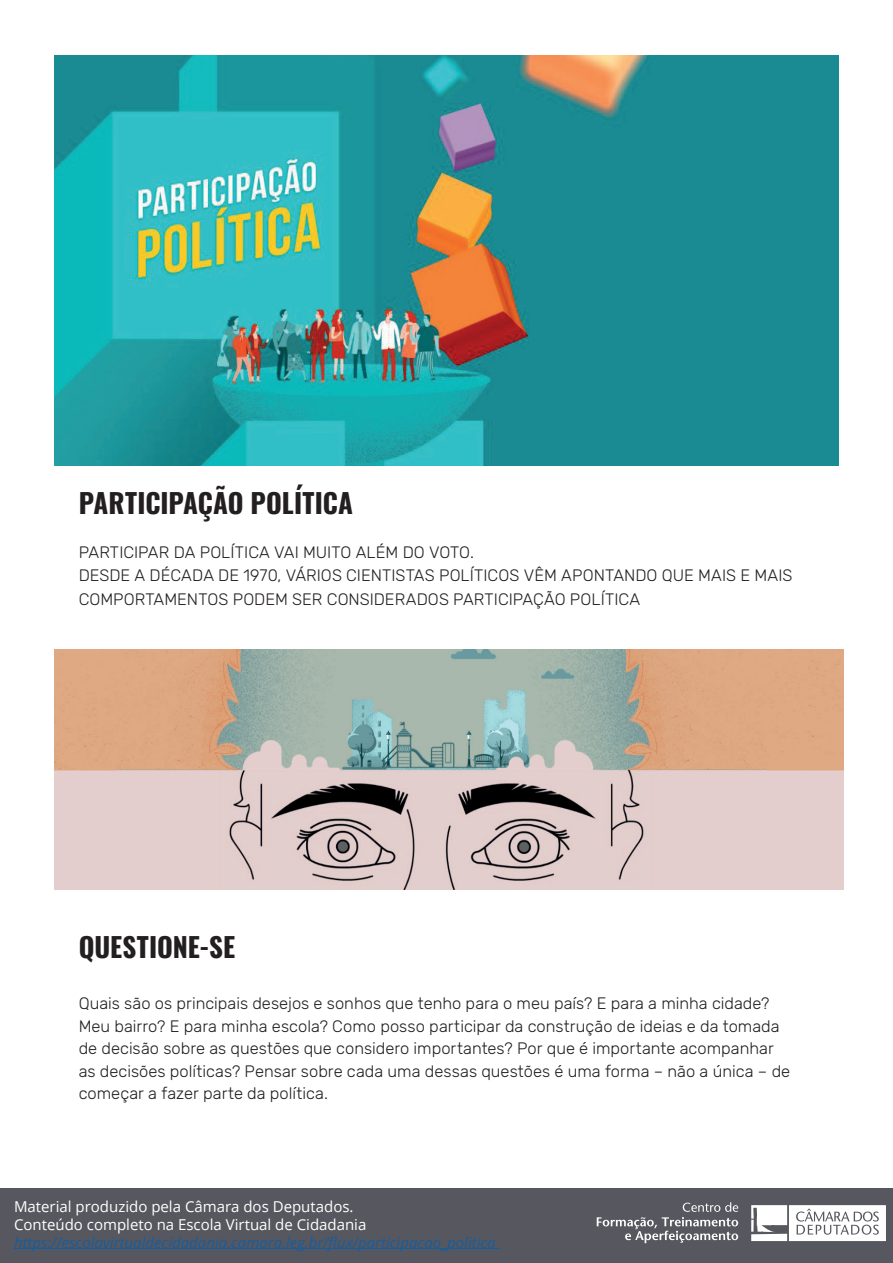
<style>
.page{position:relative;width:893px;height:1263px;background:#fff}
.page>*{position:absolute;margin:0;border:0;box-sizing:border-box;transform-origin:0 0}
.t1{font:700 27px "Oswald";color:#231f20}
.t2{font:300 16.5px/22.5px "Rubik";color:#231f20}
.t3{font:15px/18px "Open Sans";color:#fff}
.t4{font:italic 15px "Open Sans";color:#175d9e}
</style>
<div class="page">
<div style="left:0;top:1188px;width:893px;height:75px;background:#57575f"></div>
<svg style="left:751px;top:1205px;width:135px;height:36px;background:#dfdfe0"></svg>
<svg style="left:597px;top:1202px;width:141px;height:41px"></svg>
<hr style="left:14px;top:1248px;width:486px;height:1px;background:#175d9e">
<img style="left:54px;top:55px;width:785px;height:410px">
<img style="left:54px;top:650px;width:789px;height:239px">
<h1 class="t1" style="left:79px;top:489px;width:276px">PARTICIPAÇÃO POLÍTICA</h1>
<p class="t2" style="left:79px;top:541px;width:715px;line-height:23.7px">PARTICIPAR DA POLÍTICA VAI MUITO ALÉM DO VOTO.<br>DESDE A DÉCADA DE 1970, VÁRIOS CIENTISTAS POLÍTICOS VÊM APONTANDO QUE MAIS E MAIS<br>COMPORTAMENTOS PODEM SER CONSIDERADOS PARTICIPAÇÃO POLÍTICA</p>
<h1 class="t1" style="left:79px;top:933px;width:158px">QUESTIONE-SE</h1>
<p class="t2" style="left:79px;top:993px;width:713px">Quais são os principais desejos e sonhos que tenho para o meu país? E para a minha cidade?<br>Meu bairro? E para minha escola? Como posso participar da construção de ideias e da tomada de decisão sobre as questões que considero importantes? Por que é importante acompanhar as decisões políticas? Pensar sobre cada uma dessas questões é uma forma – não a única – de começar a fazer parte da política.</p>
<p class="t3" style="left:14px;top:1197px;width:354px">Material produzido pela Câmara dos Deputados.<br>Conteúdo completo na Escola Virtual de Cidadania</p>
<p class="t4" style="left:14px;top:1232px;width:483px">https://escolavirtualdecidadania.camara.leg.br/flux/participacao_politica</p>
</div>
